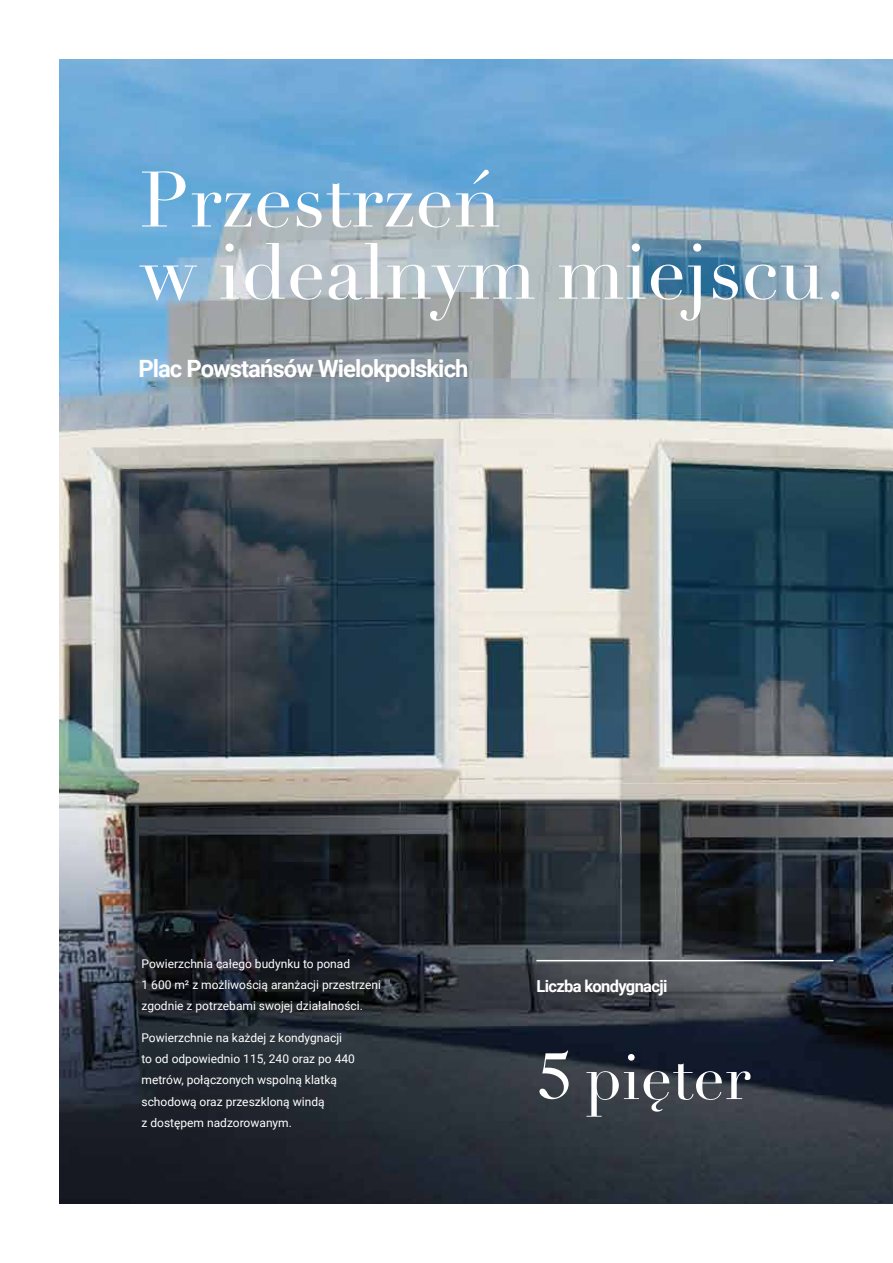
<style>
.page{position:relative;width:893px;height:1263px;background:#fff}
.page>*{position:absolute;margin:0;border:0;box-sizing:border-box;transform-origin:0 0}
.t1{font:77.1px/72.2px "Didot";color:#fff}
.t2{font:63px "Didot";color:#fff}
.t3{font:700 23.85px "Roboto";letter-spacing:-.04em;color:#fff}
.t4{font:700 16.5px "Roboto";letter-spacing:-.04em;color:#fff}
.t5{font:12px/21px "Roboto";color:#fff}
.s1{font-family:"Bols Headline"}
</style>
<div class="page">
<img style="left:59px;top:59px;width:834px;height:1144px">
<hr style="left:536px;top:960px;width:297px;height:1px;background:#fff">
<h1 class="t1" style="left:140px;top:165px;width:708px">Przestrzeń<br>w idealnym miejscu.</h1>
<h3 class="t3" style="left:138px;top:352px;width:332px">Plac Powstańsów Wielokpolskich</h3>
<p class="t5" style="left:142px;top:953px;width:241px">Powierzchnia całego budynku to ponad<br>1 600 m² z możliwością aranżacji przestrzeni zgodnie z potrzebami swojej działalności.</p>
<p class="t5" style="left:141px;top:1027px;width:215px">Powierzchnie na każdej z kondygnacji to od odpowiednio 115, 240 oraz po 440 metrów, połączonych wspolną klatką schodową oraz przeszkloną windą<br>z dostępem nadzorowanym.</p>
<h3 class="t4" style="left:536px;top:974px;width:132px">Liczba kondygnacji</h3>
<h2 class="t2" style="left:536px;top:1039px;width:215px"><span class="s1">5</span> pięter</h2>
</div>
